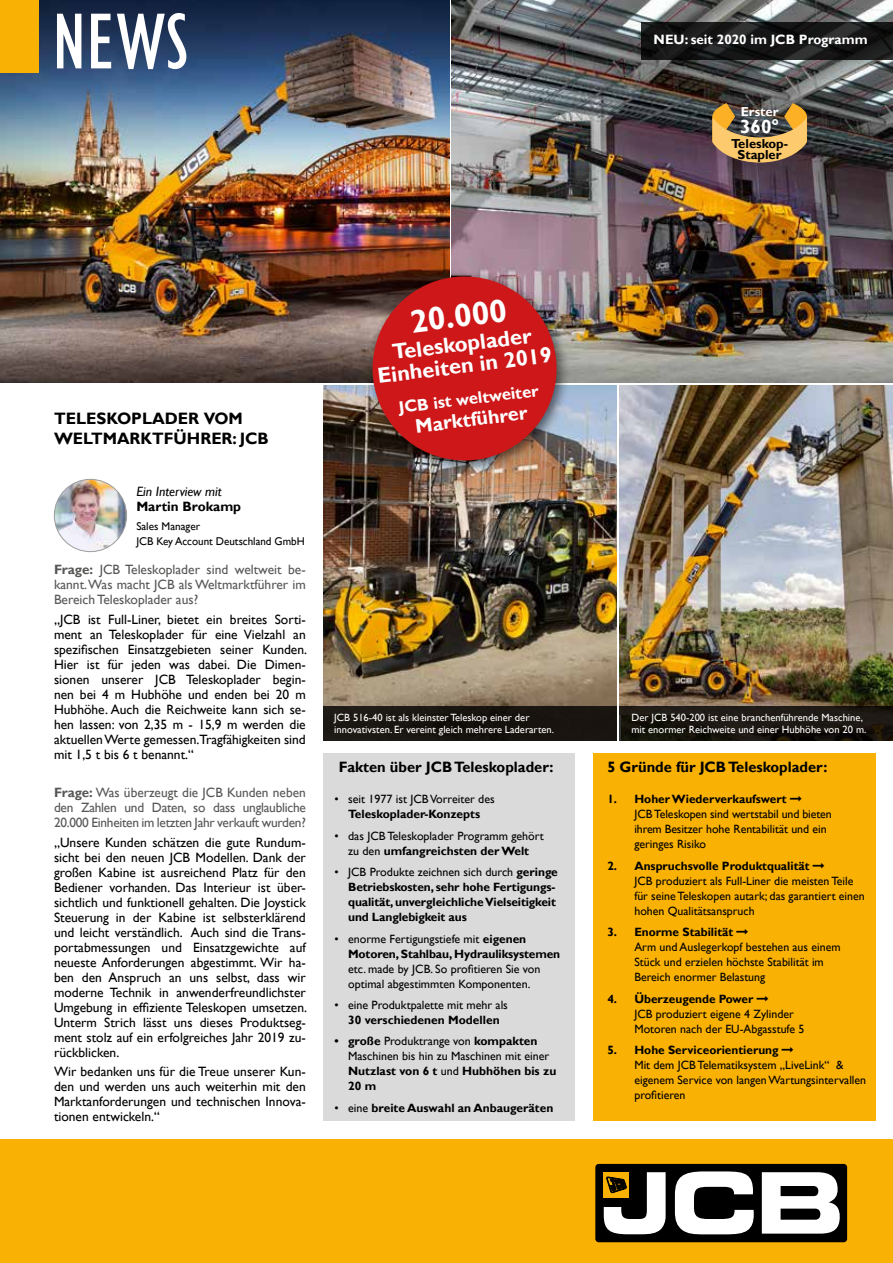
<style>
.page{position:relative;width:893px;height:1263px;background:#fff}
.page>*{position:absolute;margin:0;border:0;box-sizing:border-box;transform-origin:0 0}
.t1{font:700 32.1px "Gill Sans";color:#fff}
.t2{font:700 21.75px/21.8px "Gill Sans";color:#fff;text-align:center}
.t3{font:700 19.8px "Gill Sans";color:#fff}
.t4{font:700 19.05px "Gill Sans";color:#fff}
.t5{font:700 16.65px "Gill Sans";color:#fff}
.t6{font:700 16.5px/19.8px "Gill Sans";color:#000}
.t7{font:700 15px "Gill Sans";color:#000}
.t8{font:13.5px/15px "Gill Sans";color:#000;text-align:justify}
.t9{font:13.5px/15px "Gill Sans";letter-spacing:-.02em;color:#575756;text-align:justify}
.t10{font:700 13.5px "Gill Sans";color:#fff}
.t11{font:italic 13.5px "Gill Sans";color:#000}
.t12{font:700 13.5px "Gill Sans";color:#000}
.t13{font:700 13.05px/11.6px "Gill Sans";color:#000;text-align:center}
.t14{font:700 13.05px "Gill Sans";color:#fff}
.t15{font:12px/15px "Gill Sans";color:#000}
.t16{font:700 12px/15px "Gill Sans";color:#000}
.t17{font:11.25px/15px "Gill Sans";color:#000}
.t18{font:10.5px/12px "Gill Sans";color:#fff}
.s1{font-weight:700}
.s2{font-weight:400}
</style>
<div class="page">
<div style="left:0;top:1140px;width:893px;height:123px;background:#f9b104"></div>
<div style="left:595px;top:1164px;width:252px;height:78px;background:#000;border-radius:3px"></div>
<svg style="left:675px;top:1171px;width:79px;height:63px"></svg>
<svg style="left:762px;top:1172px;width:78px;height:61px"></svg>
<svg style="left:604px;top:1172px;width:62px;height:62px"></svg>
<img style="left:0;top:0;width:449px;height:383px">
<img style="left:452px;top:0;width:441px;height:383px">
<div style="left:0;top:0;width:38px;height:72px;background:#f9b104"></div>
<img style="left:619px;top:385px;width:274px;height:321px">
<img style="left:324px;top:385px;width:293px;height:321px">
<img style="left:54px;top:479px;width:73px;height:73px;border-radius:36px">
<div style="left:54px;top:479px;width:73px;height:73px;border:1px solid #9d9d9c;border-radius:50%"></div>
<div style="left:366px;top:270px;width:205px;height:205px;background:#000;opacity:.55"></div>
<div style="left:373px;top:276px;width:184px;height:184px;background:#cd1719;border-radius:50%"></div>
<svg style="left:619px;top:706px;width:274px;height:34px;background:#19150f"></svg>
<svg style="left:641px;top:22px;width:252px;height:38px;background:#171818"></svg>
<svg style="left:712px;top:103px;width:95px;height:60px;background:#a98851"></svg>
<div style="left:324px;top:753px;width:251px;height:368px;background:#dadada"></div>
<svg style="left:57px;top:13px;width:129px;height:56px"></svg>
<div style="left:324px;top:706px;width:293px;height:34px;background:#191410"></div>
<div style="left:593px;top:753px;width:283px;height:368px;background:#f9b104"></div>
<p class="t10" style="left:654px;top:32px;width:215px">NEU: seit 2020 im JCB Programm</p>
<p class="t14" style="left:741px;top:103px;width:39px">Erster</p>
<h3 class="t4" style="left:740px;top:115px;width:41px">360°</h3>
<p class="t13" style="left:731px;top:138px;width:58px">Teleskop-<br>Stapler</p>
<p class="t6" style="left:54px;top:409px;width:216px">TELESKOPLADER VOM<br>WELTMARKTFÜHRER: JCB</p>
<p class="t11" style="left:136px;top:484px;width:87px">Ein Interview mit</p>
<p class="t12" style="left:136px;top:498px;width:106px">Martin Brokamp</p>
<p class="t17" style="left:136px;top:519px;width:170px">Sales Manager<br>JCB Key Account Deutschland GmbH</p>
<p class="t9" style="left:54px;top:563px;width:253px"><span class="s1">Frage:</span> JCB Teleskoplader sind weltweit be&shy;kannt. Was macht JCB als Weltmarktführer im Bereich Teleskoplader aus?</p>
<p class="t8" style="left:54px;top:612px;width:255px">„JCB ist Full-Liner, bietet ein breites Sorti&shy;ment an Teleskoplader für eine Vielzahl an spezifischen Einsatzgebieten seiner Kunden.<br>Hier ist für jeden was dabei. Die Dimen&shy;sionen unserer JCB Teleskoplader begin&shy;nen bei 4 m Hubhöhe und enden bei 20 m Hubhöhe. Auch die Reichweite kann sich se&shy;hen lassen: von 2,35 m - 15,9 m werden die aktuellen Werte gemessen.Tragfähigkeiten sind mit 1,5 t bis 6 t benannt.“</p>
<p class="t9" style="left:54px;top:785px;width:253px"><span class="s1">Frage:</span> Was überzeugt die JCB Kunden neben den Zahlen und Daten, so dass unglaubliche 20.000 Einheiten im letzten Jahr verkauft wurden?</p>
<p class="t8" style="left:54px;top:835px;width:255px">„Unsere Kunden schätzen die gute Rundum&shy;sicht bei den neuen JCB Modellen. Dank der großen Kabine ist ausreichend Platz für den Bediener vorhanden. Das Interieur ist über&shy;sichtlich und funktionell gehalten. Die Joystick Steuerung in der Kabine ist selbsterklärend und leicht verständlich. Auch sind die Trans&shy;portabmessungen und Einsatzgewichte auf neueste Anforderungen abgestimmt. Wir ha&shy;ben den Anspruch an uns selbst, dass wir moderne Technik in anwenderfreundlichster Umgebung in effiziente Teleskopen umsetzen.<br>Unterm Strich lässt uns dieses Produktseg&shy;ment stolz auf ein erfolgreiches Jahr 2019 zu&shy;rückblicken.</p>
<p class="t8" style="left:54px;top:1064px;width:253px">Wir bedanken uns für die Treue unserer Kun&shy;den und werden uns auch weiterhin mit den Marktanforderungen und technischen Innova&shy;tionen entwickeln.“</p>
<h1 class="t1" style="left:408px;top:303px;width:99px;rotate:-7deg">20.000</h1>
<h2 class="t2" style="left:374px;top:344px;width:177px;rotate:-7deg">Teleskoplader<br>Einheiten in 2019</h2>
<p class="t5" style="left:398px;top:397px;width:142px;rotate:-7deg">JCB ist weltweiter</p>
<h3 class="t3" style="left:414px;top:414px;width:114px;rotate:-7deg">Marktführer</h3>
<p class="t18" style="left:334px;top:712px;width:221px">JCB 516-40 ist als kleinster Teleskop einer der innovativsten. Er vereint gleich mehrere Laderarten.</p>
<p class="t7" style="left:339px;top:757px;width:216px">Fakten über JCB Teleskoplader:</p>
<p class="t15" style="left:335px;top:792px;width:162px">• seit 1977 ist JCB Vorreiter des</p>
<p class="t16" style="left:348px;top:807px;width:133px">Teleskoplader-Konzepts</p>
<p class="t15" style="left:335px;top:828px;width:211px;text-align:center">• das JCB Teleskoplader Programm gehört zu den <span class="s1">umfangreichsten der Welt</span></p>
<p class="t16" style="left:348px;top:865px;width:211px;text-indent:-14px"><span class="s2">• JCB Produkte zeichnen sich durch</span> geringe Betriebskosten, sehr hohe Fertigungs&shy;qualität, unvergleichliche Vielseitigkeit und Langlebigkeit aus</p>
<p class="t16" style="left:348px;top:931px;width:214px;text-indent:-14px"><span class="s2">• enorme Fertigungstiefe mit</span> eigenen<br>Motoren, Stahlbau, Hydrauliksystemen</p>
<p class="t15" style="left:348px;top:961px;width:194px">etc. made by JCB. So profitieren Sie von optimal abgestimmten Komponenten.</p>
<p class="t15" style="left:335px;top:998px;width:175px">• eine Produktpalette mit mehr als</p>
<p class="t16" style="left:348px;top:1013px;width:153px">30 verschiedenen Modellen</p>
<p class="t15" style="left:348px;top:1034px;width:210px;text-indent:-14px"><span class="s1">• große</span> Produktrange von <span class="s1">kompakten<br></span>Maschinen bis hin zu Maschinen mit einer<br><span class="s1">Nutzlast von 6 t</span> und <span class="s1">Hubhöhen bis zu<br>20 m</span></p>
<p class="t16" style="left:335px;top:1100px;width:220px"><span class="s2">• eine</span> breite Auswahl an Anbaugeräten</p>
<p class="t18" style="left:631px;top:712px;width:236px">Der JCB 540-200 ist eine branchenführende Maschine, mit enormer Reichweite und einer Hubhöhe von 20 m.</p>
<p class="t7" style="left:607px;top:757px;width:221px">5 Gründe für JCB Teleskoplader:</p>
<p class="t16" style="left:607px;top:792px;width:181px">1. Hoher Wiederverkaufswert</p>
<p class="t15" style="left:634px;top:807px;width:199px">JCB Teleskopen sind wertstabil und bieten ihrem Besitzer hohe Rentabilität und ein geringes Risiko</p>
<p class="t16" style="left:607px;top:859px;width:204px">2. Anspruchsvolle Produktqualität</p>
<p class="t15" style="left:634px;top:873px;width:232px">JCB produziert als Full-Liner die meisten Teile für seine Teleskopen autark; das garantiert einen hohen Qualitätsanspruch</p>
<p class="t16" style="left:607px;top:925px;width:127px">3. Enorme Stabilität</p>
<p class="t15" style="left:634px;top:940px;width:208px">Arm und Auslegerkopf bestehen aus einem<br>Stück und erzielen höchste Stabilität im<br>Bereich enormer Belastung</p>
<p class="t16" style="left:607px;top:991px;width:148px">4. Überzeugende Power</p>
<p class="t15" style="left:634px;top:1006px;width:171px">JCB produziert eigene 4 Zylinder<br>Motoren nach der EU-Abgasstufe 5</p>
<p class="t16" style="left:607px;top:1043px;width:173px">5. Hohe Serviceorientierung</p>
<p class="t15" style="left:634px;top:1058px;width:233px">Mit dem JCB Telematiksystem „LiveLink“ &amp; eigenem Service von langen Wartungsintervallen profitieren</p>
</div>
